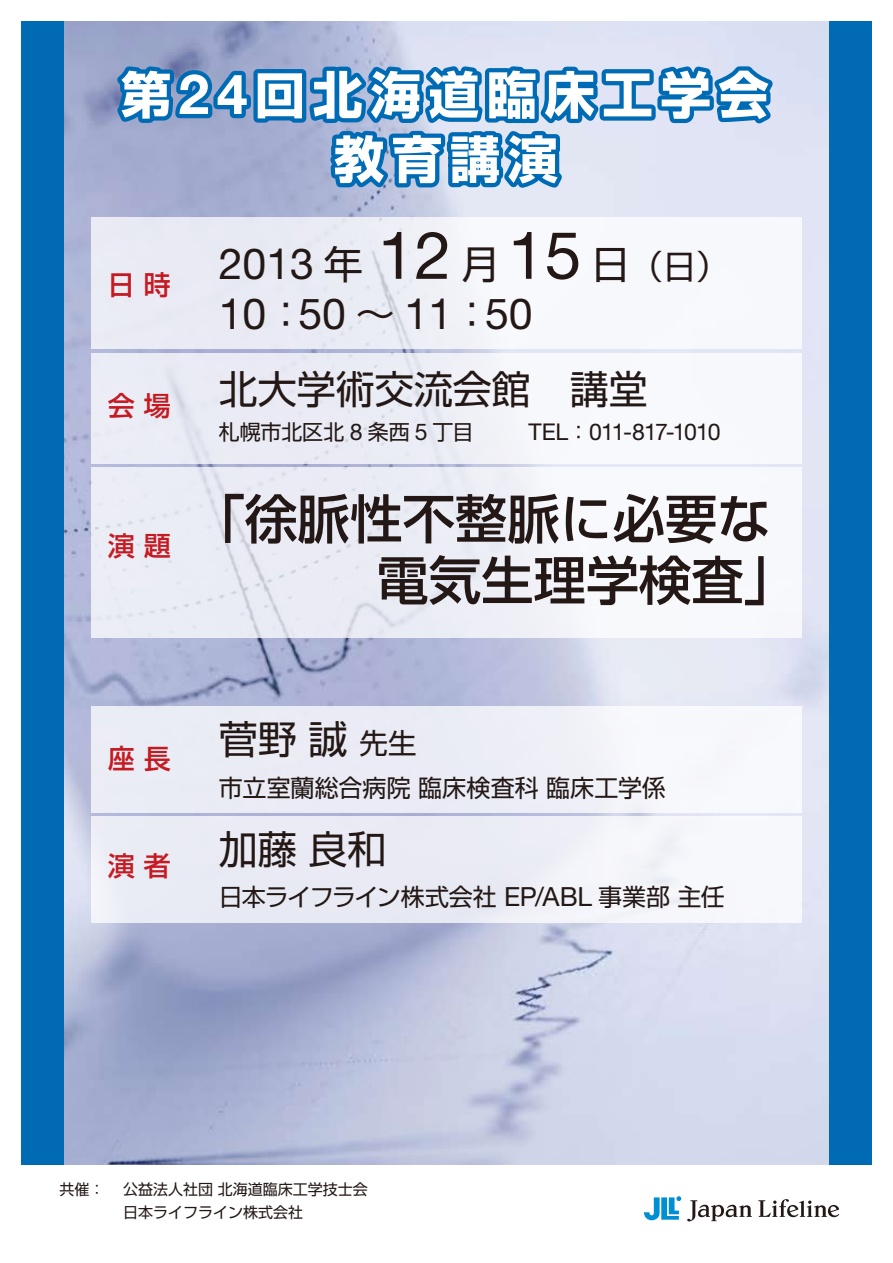
<style>
.page{position:relative;width:893px;height:1263px;background:#fff}
.page>*{position:absolute;margin:0;border:0;box-sizing:border-box;transform-origin:0 0}
.t1{font:500 52.5px/61.5px "Shin Go";color:#231815}
.t2{font:700 50.4px "Shin Go";letter-spacing:.15em;color:#fff}
.t3{font:42.9px/50.6px "Helvetica Neue";color:#231815}
.t4{font:39px "Shin Go";color:#231815}
.t5{font:500 27px "Shin Go";color:#c61a22}
.t6{font:24px "Shin Go";letter-spacing:-.03em;color:#231815}
.t7{font:24px "Shin Go";color:#231815}
.t8{font:23.1px "Helvetica Neue";letter-spacing:-.04em;color:#231815}
.t9{font:21px "Shin Go";letter-spacing:-.005em;color:#231815}
.t10{font:15px/22.5px "Shin Go";color:#231815}
.s1{font-family:"Helvetica Neue";font-size:55.5px}
.s2{font-family:"Shin Go";font-size:39px}
.s3{font-size:66px}
.s4{font-family:"Shin Go";font-size:33px}
.s5{font-family:"Helvetica Neue";font-size:23.1px}
.s6{font-family:"Shin Go";font-size:21px}
.s7{font-size:28.5px}
.s8{font-family:"Helvetica Neue";font-size:26.4px}
</style>
<div class="page">
<img style="left:64px;top:21px;width:765px;height:1144px">
<div style="left:21px;top:21px;width:43px;height:1242px;background:#006bb5"></div>
<div style="left:829px;top:21px;width:43px;height:1242px;background:#006bb5"></div>
<div style="left:0;top:1165px;width:893px;height:98px;background:#fff"></div>
<div style="left:91px;top:217px;width:710px;height:132px;background:#f0f1f7"></div>
<div style="left:91px;top:353px;width:710px;height:110px;background:#edeff6"></div>
<div style="left:91px;top:468px;width:710px;height:170px;background:#ecedf6"></div>
<div style="left:91px;top:706px;width:710px;height:106px;background:linear-gradient(to right,#e6e8f2,#f6f7fb)"></div>
<div style="left:91px;top:816px;width:710px;height:107px;background:linear-gradient(to right,#e6e8f2,#f5f6fb)"></div>
<svg style="left:109px;top:59px;width:683px;height:138px;background:#70a1cf"></svg>
<svg style="left:644px;top:1196px;width:37px;height:24px"></svg>
<svg style="left:687px;top:1199px;width:152px;height:22px"></svg>
<h2 class="t2" style="left:121px;top:61px;width:649px">第<span class="s1">24</span>回北海道臨床工学会</h2>
<h3 class="t5" style="left:108px;top:267px;width:64px">日 時</h3>
<h3 class="t5" style="left:108px;top:388px;width:64px">会 場</h3>
<h2 class="t2" style="left:334px;top:125px;width:226px">教育講演</h2>
<h3 class="t3" style="left:219px;top:238px;width:512px">2013 <span class="s2">年</span> <span class="s3">12</span> <span class="s2">月</span> <span class="s3">15</span> <span class="s2">日</span><span class="s4">（日）<br></span>10<span class="s2">：</span>50 <span class="s2">～</span> 11<span class="s2">：</span>50</h3>
<h3 class="t4" style="left:219px;top:363px;width:430px">北大学術交流会館 講堂</h3>
<h3 class="t9" style="left:219px;top:418px;width:256px">札幌市北区北 <span class="s5">8</span> 条西 <span class="s5">5</span> 丁目</h3>
<h3 class="t8" style="left:528px;top:418px;width:194px">TEL<span class="s6">：</span>011-817-1010</h3>
<h1 class="t1" style="left:219px;top:486px;width:579px;text-indent:-111px"><sub>演</sub> <sub>題</sub> 「徐脈性不整脈に必要な　　　電気生理学検査」</h1>
<h3 class="t4" style="left:108px;top:714px;width:310px"><sub>座</sub> <sub>長</sub> 菅野誠<span class="s7">先生</span></h3>
<h3 class="t7" style="left:219px;top:771px;width:449px">市立室蘭総合病院臨床検査科臨床工学係</h3>
<h3 class="t4" style="left:108px;top:823px;width:280px"><sub>演</sub> <sub>者</sub> 加藤良和</h3>
<h3 class="t6" style="left:219px;top:881px;width:507px">日本ライフライン株式会社 <span class="s8">EP/ABL</span> 事業部主任</h3>
<p class="t10" style="left:59px;top:1177px;width:46px">共催：</p>
<p class="t10" style="left:123px;top:1177px;width:246px">公益法人社団北海道臨床工学技士会日本ライフライン株式会社</p>
</div>
